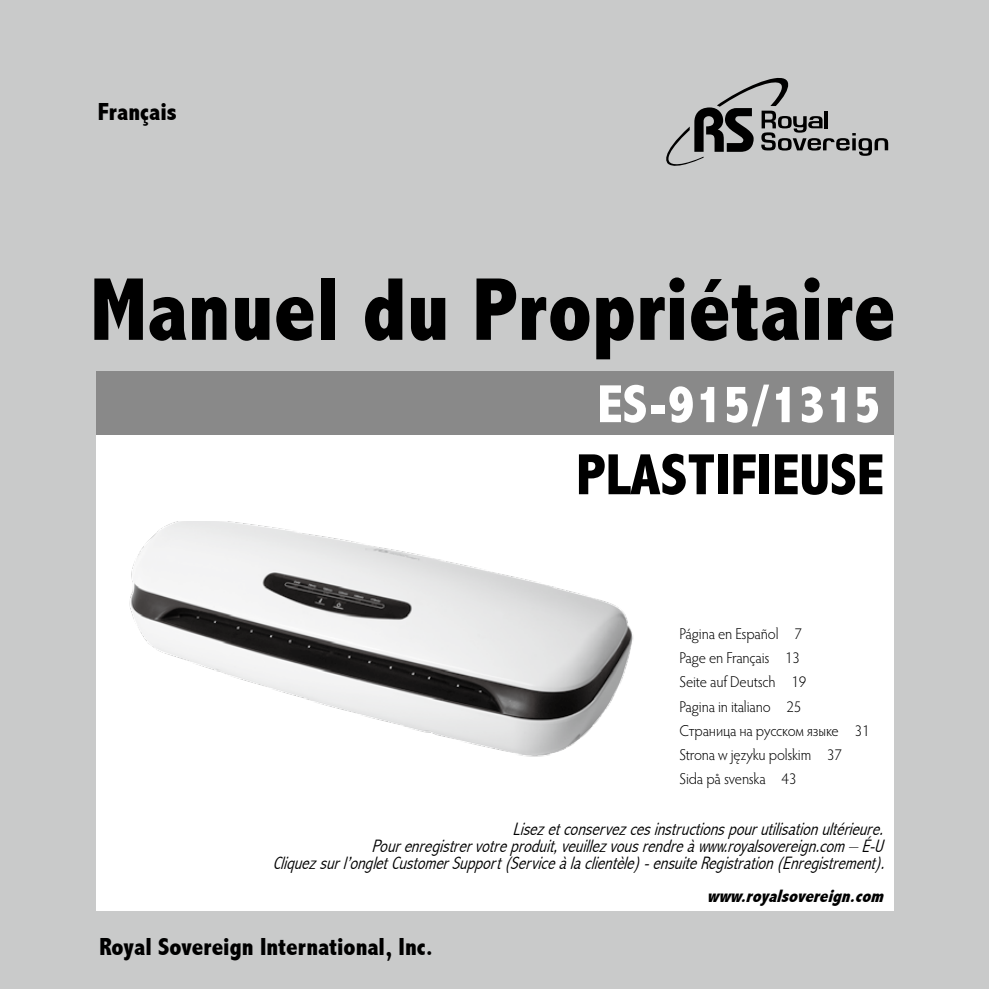
<style>
.page{position:relative;width:989px;height:989px;background:#c9caca}
.page>*{position:absolute;margin:0;border:0;box-sizing:border-box;transform-origin:0 0}
.t1{font:800 condensed 90px "Abadi";color:#000}
.t2{font:800 condensed 58.5px "Abadi";color:#000}
.t3{font:800 condensed 54px "Abadi";color:#fff}
.t4{font:800 condensed 24.75px "Abadi";color:#000}
.t5{font:italic 300 condensed 18px/16.9px "Abadi";color:#000;text-align:right}
.t6{font:italic 800 condensed 18px "Abadi";color:#000}
.t7{font:300 15.75px/24.3px "Hypatia Sans Pro";letter-spacing:-.01em;color:#000;scale:.95 1}
</style>
<div class="page">
<div style="left:96px;top:433px;width:797px;height:477px;background:#fff"></div>
<img style="left:129px;top:521px;width:504px;height:236px">
<div style="left:96px;top:371px;width:797px;height:64px;background:#898989"></div>
<svg style="left:666px;top:78px;width:222px;height:88px"></svg>
<h3 class="t4" style="left:98px;top:97px;width:80px">Français</h3>
<h1 class="t1" style="left:90px;top:258px;width:807px">Manuel du Propriétaire</h1>
<h3 class="t3" style="left:597px;top:373px;width:285px">ES-915/1315</h3>
<h2 class="t2" style="left:576px;top:441px;width:309px">PLASTIFIEUSE</h2>
<p class="t7" style="left:679px;top:620px;width:202px">Página en Español 7<br>Page en Français 13<br>Seite auf Deutsch 19<br>Pagina in italiano 25<br>Страница на русском языке 31<br>Strona w języku polskim 37<br>Sida på svenska 43</p>
<p class="t5" style="left:273px;top:820px;width:618px">Lisezetconservezcesinstructionspourutilisationultérieure.<br>Pourenregistrervotreproduit,veuillezvousrendreàwww.royalsovereign.com –É-U<br>Cliquezsurl’ongletCustomerSupport(Serviceàlaclientèle)-ensuiteRegistration(Enregistrement).</p>
<p class="t6" style="left:707px;top:886px;width:183px">www.royalsovereign.com</p>
<h3 class="t4" style="left:100px;top:932px;width:335px">Royal Sovereign International, Inc.</h3>
</div>
